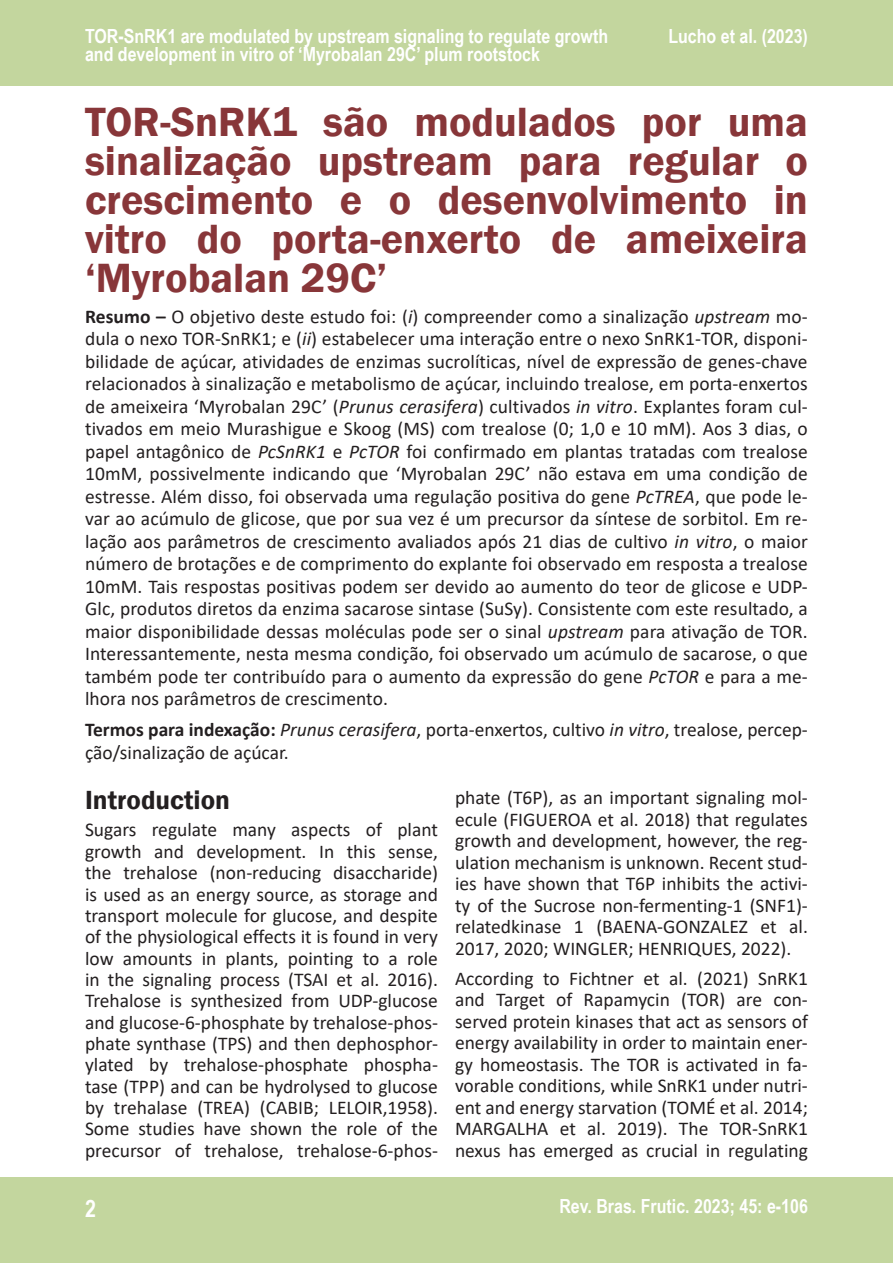
<style>
.page{position:relative;width:893px;height:1263px;background:#fff}
.page>*{position:absolute;margin:0;border:0;box-sizing:border-box;transform-origin:0 0}
.Título_Artigo{font:600 42px/39px "Franklin Gothic";color:#883639;text-align:justify}
.Título_1{font:600 27px "Franklin Gothic";color:#231f20}
.t1{font:700 24px "Arial Narrow";color:#fff}
.Abstract{font:19.5px/22.5px "Calibri";color:#231f20;text-align:justify}
.Corpo_de_texto{font:19.5px/21.3px "Calibri";color:#231f20;text-align:justify}
.t2{font:700 19.5px/18px "Arial Narrow";color:#fff}
.s1{font-weight:700}
.s2{font-style:italic}
</style>
<div class="page">
<div style="left:0;top:0;width:893px;height:85px;background:#c3d69e"></div>
<div style="left:0;top:1178px;width:893px;height:85px;background:#c3d69e"></div>
<p class="t2" style="left:85px;top:26px;width:525px">TOR-SnRK1 are modulated by upstream signaling to regulate growth and development in vitro of ‘Myrobalan 29C’ plum rootstock</p>
<p class="t2" style="left:668px;top:26px;width:141px">Lucho et al. (2023)</p>
<p class="Título_Artigo" style="left:85px;top:103px;width:724px">TOR-SnRK1 são modulados por uma sinalização upstream para regular o crescimento e o desenvolvimento in vitro do porta-enxerto de ameixeira ‘Myrobalan 29C’</p>
<p class="Abstract" style="left:85px;top:305px;width:724px"><span class="s1">Resumo –</span> O objetivo deste estudo foi: (<span class="s2">i</span>) compreender como a sinalização <span class="s2">upstream</span> mo&shy;dula o nexo TOR-SnRK1; e (<span class="s2">ii</span>) estabelecer uma interação entre o nexo SnRK1-TOR, disponi&shy;bilidade de açúcar, atividades de enzimas sucrolíticas, nível de expressão de genes-chave relacionados à sinalização e metabolismo de açúcar, incluindo trealose, em porta-enxertos de ameixeira ‘Myrobalan 29C’ (<span class="s2">Prunus cerasifera</span>) cultivados <span class="s2">in vitro</span>. Explantes foram cul&shy;tivados em meio Murashigue e Skoog (MS) com trealose (0; 1,0 e 10 mM). Aos 3 dias, o papel antagônico de <span class="s2">PcSnRK1</span> e <span class="s2">PcTOR</span> foi confirmado em plantas tratadas com trealose 10mM, possivelmente indicando que ‘Myrobalan 29C’ não estava em uma condição de estresse. Além disso, foi observada uma regulação positiva do gene <span class="s2">PcTREA</span>, que pode le&shy;var ao acúmulo de glicose, que por sua vez é um precursor da síntese de sorbitol. Em re&shy;lação aos parâmetros de crescimento avaliados após 21 dias de cultivo <span class="s2">in vitro</span>, o maior número de brotações e de comprimento do explante foi observado em resposta a trealose 10mM. Tais respostas positivas podem ser devido ao aumento do teor de glicose e UDP-Glc, produtos diretos da enzima sacarose sintase (SuSy). Consistente com este resultado, a maior disponibilidade dessas moléculas pode ser o sinal <span class="s2">upstream</span> para ativação de TOR.<br>Interessantemente, nesta mesma condição, foi observado um acúmulo de sacarose, o que também pode ter contribuído para o aumento da expressão do gene <span class="s2">PcTOR</span> e para a me&shy;lhora nos parâmetros de crescimento.</p>
<p class="Abstract" style="left:85px;top:718px;width:724px"><span class="s1">Termos para indexação:</span> <span class="s2">Prunus cerasifera</span>, porta-enxertos, cultivo <span class="s2">in vitro</span>, trealose, percep&shy;ção/sinalização de açúcar.</p>
<p class="Título_1" style="left:85px;top:783px;width:146px">Introduction</p>
<p class="Corpo_de_texto" style="left:85px;top:819px;width:354px">Sugars regulate many aspects of plant growth and development. In this sense, the trehalose (non-reducing disaccharide) is used as an energy source, as storage and transport molecule for glucose, and despite of the physiological effects it is found in very low amounts in plants, pointing to a role in the signaling process (TSAI et al. 2016).<br>Trehalose is synthesized from UDP-glucose and glucose-6-phosphate by trehalose-phos&shy;phate synthase (TPS) and then dephosphor&shy;ylated by trehalose-phosphate phospha&shy;tase (TPP) and can be hydrolysed to glucose by trehalase (TREA) (CABIB; LELOIR,1958).<br>Some studies have shown the role of the precursor of trehalose, trehalose-6-phos-</p>
<p class="Corpo_de_texto" style="left:455px;top:787px;width:354px">phate (T6P), as an important signaling mol&shy;ecule (FIGUEROA et al. 2018) that regulates growth and development, however, the reg&shy;ulation mechanism is unknown. Recent stud&shy;ies have shown that T6P inhibits the activi&shy;ty of the Sucrose non-fermenting-1 (SNF1)- relatedkinase 1 (BAENA-GONZALEZ et al.<br>2017, 2020; WINGLER; HENRIQUES, 2022).</p>
<p class="Corpo_de_texto" style="left:455px;top:967px;width:354px">According to Fichtner et al. (2021) SnRK1 and Target of Rapamycin (TOR) are con&shy;served protein kinases that act as sensors of energy availability in order to maintain ener&shy;gy homeostasis. The TOR is activated in fa&shy;vorable conditions, while SnRK1 under nutri&shy;ent and energy starvation (TOMÉ et al. 2014; MARGALHA et al. 2019). The TOR-SnRK1 nexus has emerged as crucial in regulating</p>
<p class="t1" style="left:85px;top:1190px;width:12px">2</p>
<p class="t2" style="left:559px;top:1196px;width:250px">Rev. Bras. Frutic. 2023; 45: e-106</p>
</div>
